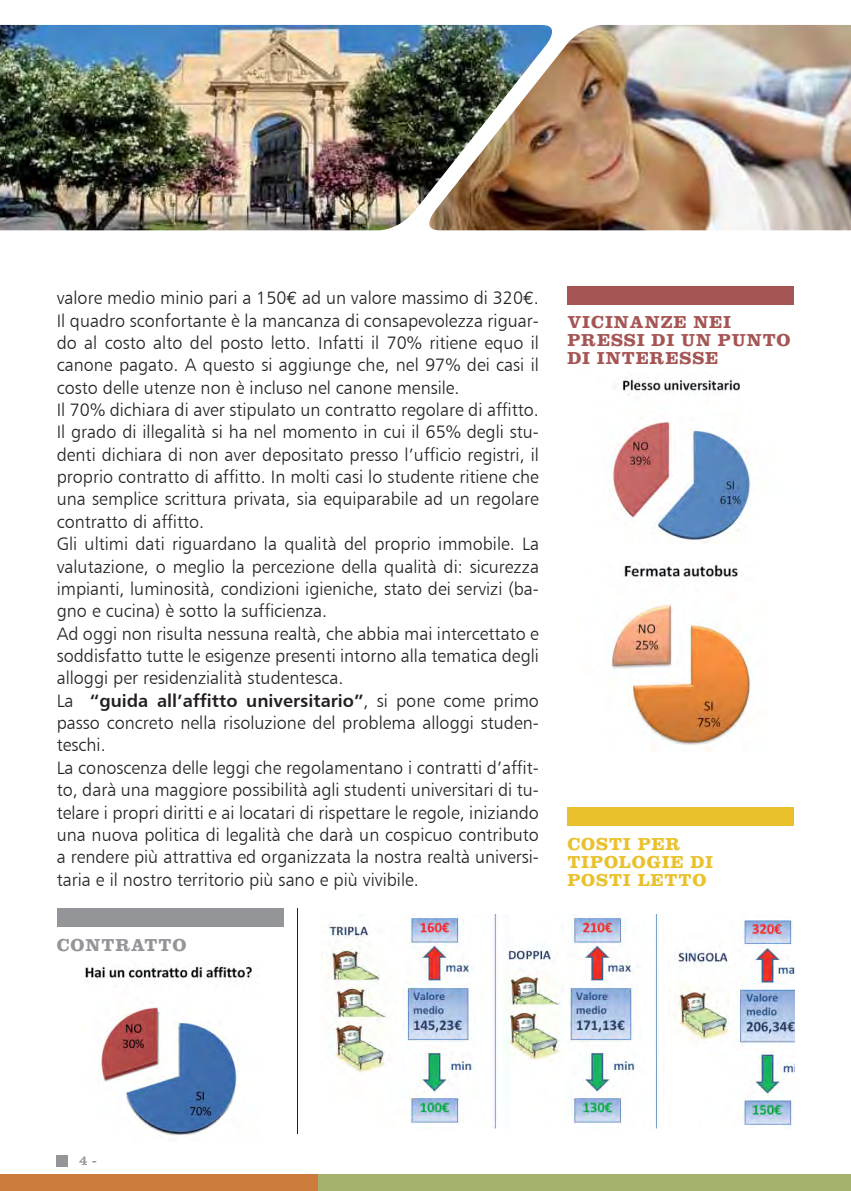
<style>
.page{position:relative;width:851px;height:1191px;background:#fff}
.page>*{position:absolute;margin:0;border:0;box-sizing:border-box;transform-origin:0 0}
.t1{font:18px/22.4px "Humanist 777 BT Light B";color:#231f20}
.t2{font:18px "Humanist 777 BT Bold B";color:#231f20}
.t3{font:700 18px/18px "Clarendon LT Std";letter-spacing:.05em;color:#a65555}
.t4{font:700 18px/18px "Clarendon LT Std";letter-spacing:.05em;color:#e9c12c}
.t5{font:700 18px "Clarendon LT Std";letter-spacing:.05em;color:#939598}
.t6{font:14px "Clarendon LT Std";color:#939598}
.s1{font-family:"Euro Mono Std"}
.s2{font-family:"Humanist 777 BT Light B"}
</style>
<div class="page">
<img style="left:560px;top:25px;width:290px;height:205px">
<img style="left:0;top:25px;width:560px;height:205px">
<div style="left:567px;top:807px;width:227px;height:18px;background:#e9c12c"></div>
<div style="left:57px;top:908px;width:226px;height:18px;background:#939598"></div>
<div style="left:567px;top:286px;width:227px;height:18px;background:#a65555"></div>
<div style="left:0;top:1174px;width:318px;height:17px;background:#cd7b3a"></div>
<div style="left:318px;top:1174px;width:532px;height:17px;background:#a4b06e"></div>
<img style="left:607px;top:375px;width:144px;height:168px">
<img style="left:85px;top:964px;width:167px;height:176px">
<img style="left:609px;top:563px;width:143px;height:188px">
<img style="left:326px;top:914px;width:468px;height:214px">
<hr style="left:297px;top:908px;width:1px;height:226px;background:#231f20">
<div style="left:57px;top:1155px;width:11px;height:11px;background:#939598"></div>
<p class="t1" style="left:57px;top:286px;width:483px">valore medio minio pari a 150<span class="s1">€</span> ad un valore massimo di 320<span class="s1">€</span>.<br>Il quadro sconfortante è la mancanza di consapevolezza riguar&shy;do al costo alto del posto letto. Infatti il 70% ritiene equo il canone pagato. A questo si aggiunge che, nel 97% dei casi il costo delle utenze non è incluso nel canone mensile.<br>Il 70% dichiara di aver stipulato un contratto regolare di affitto.<br>Il grado di illegalità si ha nel momento in cui il 65% degli stu&shy;denti dichiara di non aver depositato presso l’ufficio registri, il proprio contratto di affitto. In molti casi lo studente ritiene che una semplice scrittura privata, sia equiparabile ad un regolare contratto di affitto.<br>Gli ultimi dati riguardano la qualità del proprio immobile. La valutazione, o meglio la percezione della qualità di: sicurezza impianti, luminosità, condizioni igieniche, stato dei servizi (ba&shy;gno e cucina) è sotto la sufficienza.<br>Ad oggi non risulta nessuna realtà, che abbia mai intercettato e soddisfatto tutte le esigenze presenti intorno alla tematica degli alloggi per residenzialità studentesca.</p>
<p class="t2" style="left:57px;top:689px;width:483px"><span class="s2">La</span> “guida all’affitto universitario”<span class="s2">, si pone come primo</span></p>
<p class="t1" style="left:57px;top:711px;width:483px">passo concreto nella risoluzione del problema alloggi studen&shy;teschi.<br>La conoscenza delle leggi che regolamentano i contratti d’affit&shy;to, darà una maggiore possibilità agli studenti universitari di tu&shy;telare i propri diritti e ai locatari di rispettare le regole, iniziando una nuova politica di legalità che darà un cospicuo contributo a rendere più attrattiva ed organizzata la nostra realtà universi&shy;taria e il nostro territorio più sano e più vivibile.</p>
<p class="t5" style="left:57px;top:938px;width:131px">CONTRATTO</p>
<p class="t3" style="left:567px;top:314px;width:225px">VICINANZE NEI<br>PRESSI DI UN PUNTO<br>DI INTERESSE</p>
<p class="t4" style="left:567px;top:836px;width:147px">COSTI PER<br>TIPOLOGIE DI<br>POSTI LETTO</p>
<p class="t6" style="left:79px;top:1155px;width:19px">4 -</p>
</div>
